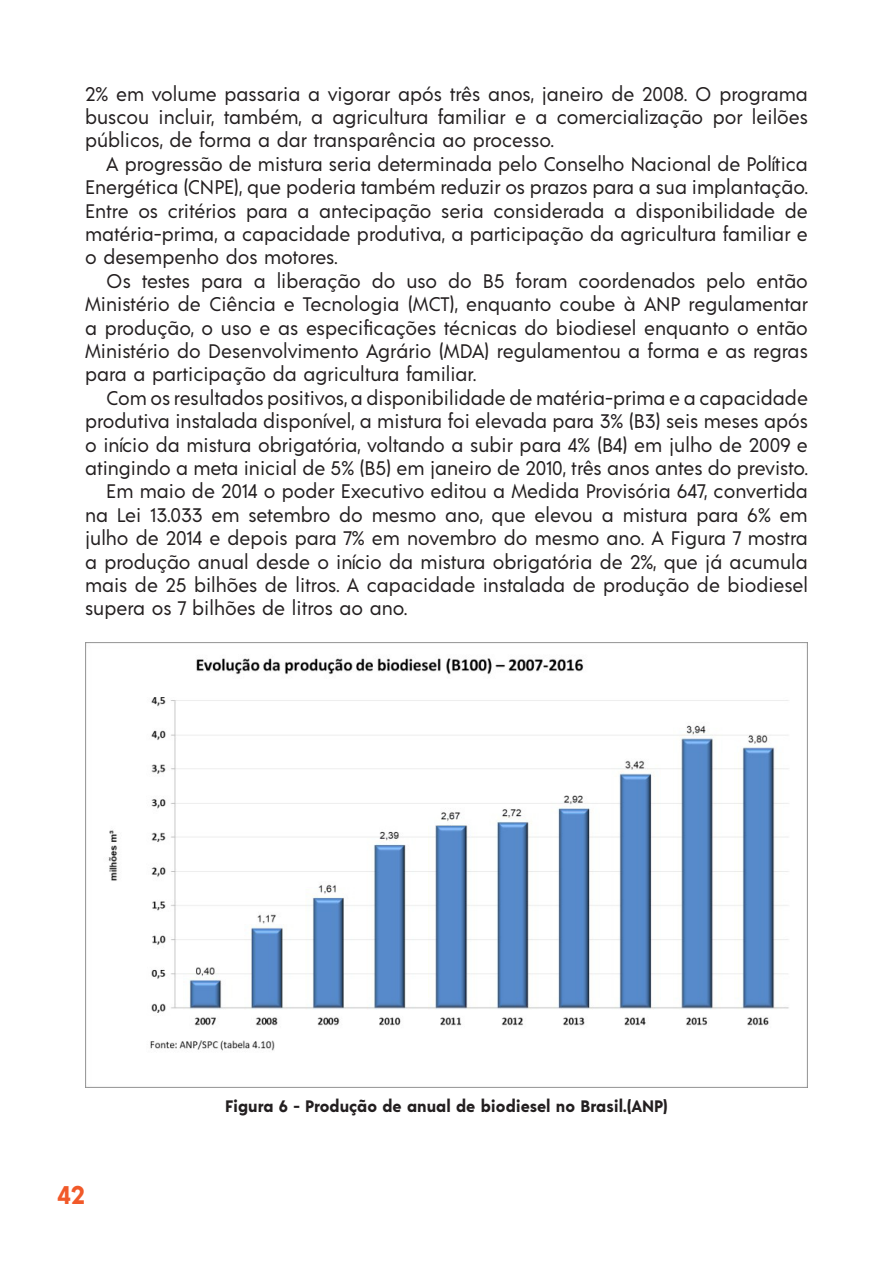
<style>
.page{position:relative;width:893px;height:1263px;background:#fff}
.page>*{position:absolute;margin:0;border:0;box-sizing:border-box;transform-origin:0 0}
.t1{font:700 25.35px "Acre";color:#f15929}
.t2{font:19.5px/23.4px "Acre";color:#231f20;text-align:justify}
.t3{font:700 16.5px "Acre";color:#231f20}
</style>
<div class="page">
<img style="left:86px;top:642px;width:721px;height:445px">
<p class="t2" style="left:85px;top:81px;width:724px">2% em volume passaria a vigorar após três anos, janeiro de 2008. O programa buscou incluir, também, a agricultura familiar e a comercialização por leilões públicos, de forma a dar transparência ao processo.</p>
<p class="t2" style="left:85px;top:151px;width:724px;text-indent:21px">A progressão de mistura seria determinada pelo Conselho Nacional de Política Energética (CNPE), que poderia também reduzir os prazos para a sua implantação.<br>Entre os critérios para a antecipação seria considerada a disponibilidade de matéria-prima, a capacidade produtiva, a participação da agricultura familiar e o desempenho dos motores.</p>
<p class="t2" style="left:85px;top:268px;width:724px;text-indent:21px">Os testes para a liberação do uso do B5 foram coordenados pelo então Ministério de Ciência e Tecnologia (MCT), enquanto coube à ANP regulamentar a produção, o uso e as especificações técnicas do biodiesel enquanto o então Ministério do Desenvolvimento Agrário (MDA) regulamentou a forma e as regras para a participação da agricultura familiar.</p>
<p class="t2" style="left:106px;top:385px;width:703px">Com os resultados positivos, a disponibilidade de matéria-prima e a capacidade</p>
<p class="t2" style="left:85px;top:408px;width:724px">produtiva instalada disponível, a mistura foi elevada para 3% (B3) seis meses após</p>
<p class="t2" style="left:85px;top:432px;width:724px">o início da mistura obrigatória, voltando a subir para 4% (B4) em julho de 2009 e</p>
<p class="t2" style="left:85px;top:455px;width:724px">atingindo a meta inicial de 5% (B5) em janeiro de 2010, três anos antes do previsto.</p>
<p class="t2" style="left:106px;top:479px;width:703px">Em maio de 2014 o poder Executivo editou a Medida Provisória 647, convertida</p>
<p class="t2" style="left:85px;top:502px;width:724px">na Lei 13.033 em setembro do mesmo ano, que elevou a mistura para 6% em</p>
<p class="t2" style="left:85px;top:525px;width:724px">julho de 2014 e depois para 7% em novembro do mesmo ano. A Figura 7 mostra</p>
<p class="t2" style="left:85px;top:549px;width:724px">a produção anual desde o início da mistura obrigatória de 2%, que já acumula</p>
<p class="t2" style="left:85px;top:572px;width:724px">mais de 25 bilhões de litros. A capacidade instalada de produção de biodiesel</p>
<p class="t2" style="left:85px;top:596px;width:324px">supera os 7 bilhões de litros ao ano.</p>
<p class="t1" style="left:58px;top:1177px;width:29px">42</p>
<p class="t3" style="left:225px;top:1094px;width:444px">Figura 6 - Produção de anual de biodiesel no Brasil.(ANP)</p>
</div>
